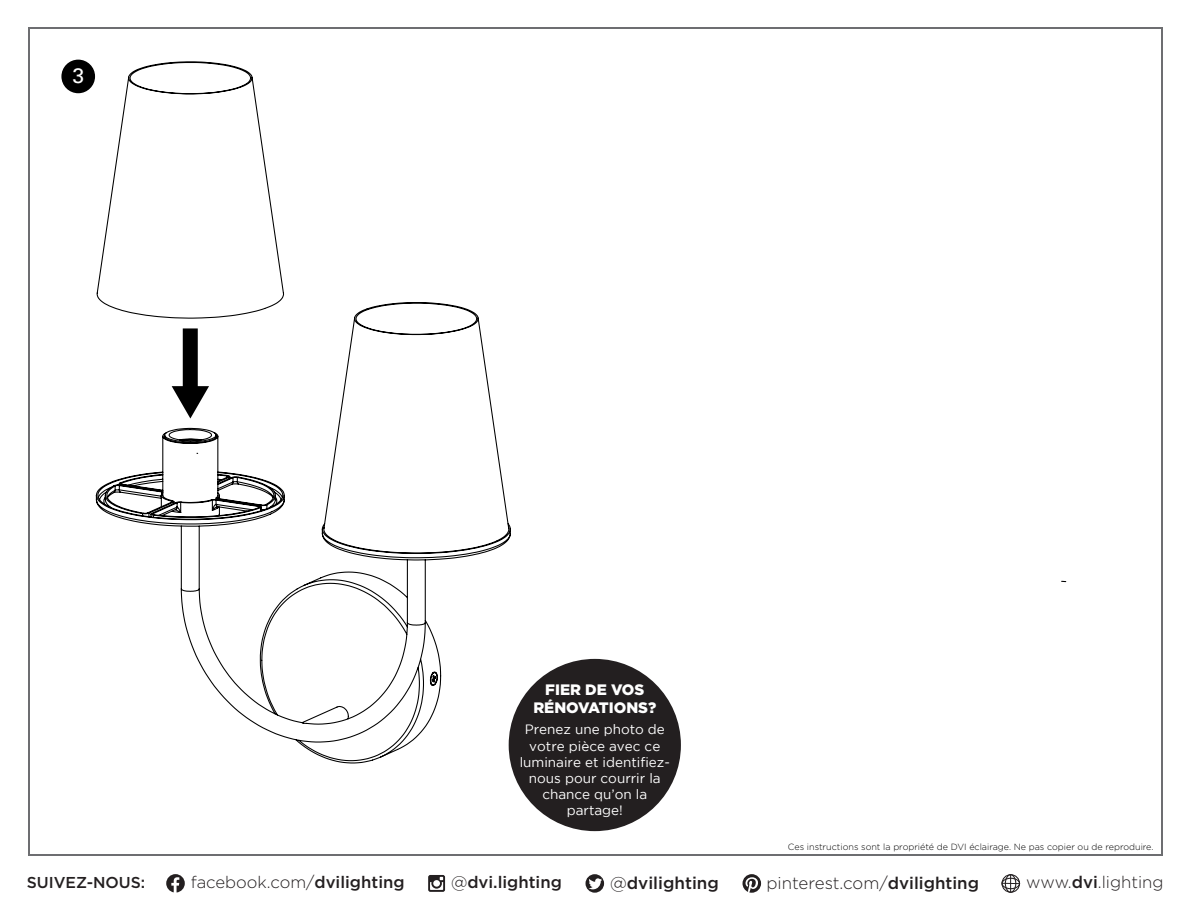
<style>
.page{position:relative;width:1188px;height:918px;background:#fff}
.page>*{position:absolute;margin:0;border:0;box-sizing:border-box;transform-origin:0 0}
.t1{font:21px "Univers LT Std";color:#fff}
.t2{font:500 17.1px "Gotham";color:#231f20}
.t3{font:300 16.8px "Gotham";color:#231f20}
.t4{font:300 16.65px "Gotham";color:#231f20}
.t5{font:500 16.65px "Gotham";color:#231f20}
.t6{font:500 15.75px "Gotham";color:#231f20}
.t7{font:900 15.15px/18.1px "Gotham";color:#fff;text-align:center}
.t8{font:13.5px/16.2px "Gotham";color:#fff;text-align:center}
.t9{font:300 9px "Gotham";color:#000}
.s1{font-weight:500}
.s2{font-weight:300}
</style>
<div class="page">
<svg style="left:166px;top:874px;width:19px;height:19px"></svg>
<svg style="left:428px;top:875px;width:17px;height:17px"></svg>
<svg style="left:586px;top:874px;width:18px;height:19px"></svg>
<svg style="left:743px;top:874px;width:18px;height:19px"></svg>
<svg style="left:1002px;top:874px;width:18px;height:19px"></svg>
<hr style="left:28px;top:854px;width:1134px;height:1px;background:#6d6e71">
<hr style="left:28px;top:27px;width:1134px;height:1px;background:#6d6e71">
<hr style="left:1161px;top:27px;width:1px;height:828px;background:#6d6e71">
<hr style="left:28px;top:27px;width:1px;height:828px;background:#6d6e71">
<div style="left:62px;top:60px;width:32px;height:32px;background:#000;border-radius:50%"></div>
<div style="left:61px;top:60px;width:34px;height:33px;border:2px solid #000;border-radius:50%"></div>
<svg style="left:95px;top:61px;width:416px;height:703px"></svg>
<div style="left:183px;top:328px;width:15px;height:64px;background:#000"></div>
<svg style="left:172px;top:386px;width:37px;height:33px"></svg>
<div style="left:509px;top:659px;width:172px;height:172px;background:#231f20;border-radius:50%"></div>
<h1 class="t1" style="left:72px;top:63px;width:13px">3</h1>
<p class="t7" style="left:533px;top:681px;width:124px">FIER DE VOS<br>RÉNOVATIONS?</p>
<p class="t8" style="left:520px;top:721px;width:152px">Prenez une photo de votre pièce avec ce luminaire et identifiez&shy;nous pour courrir la chance qu’on la partage!</p>
<p class="t9" style="left:788px;top:841px;width:367px">Ces instructions sont la propriété de DVI éclairage. Ne pas copier ou de reproduire.</p>
<p class="t6" style="left:27px;top:873px;width:120px">SUIVEZ-NOUS:</p>
<p class="t4" style="left:191px;top:872px;width:215px">facebook.com/<span class="s1">dvilighting</span></p>
<p class="t5" style="left:451px;top:872px;width:112px"><span class="s2">@</span>dvi.lighting</p>
<p class="t2" style="left:610px;top:871px;width:110px"><span class="s2">@</span>dvilighting</p>
<p class="t3" style="left:766px;top:872px;width:214px">pinterest.com/<span class="s1">dvilighting</span></p>
<p class="t3" style="left:1026px;top:872px;width:139px">www.<span class="s1">dvi</span>.lighting</p>
</div>
